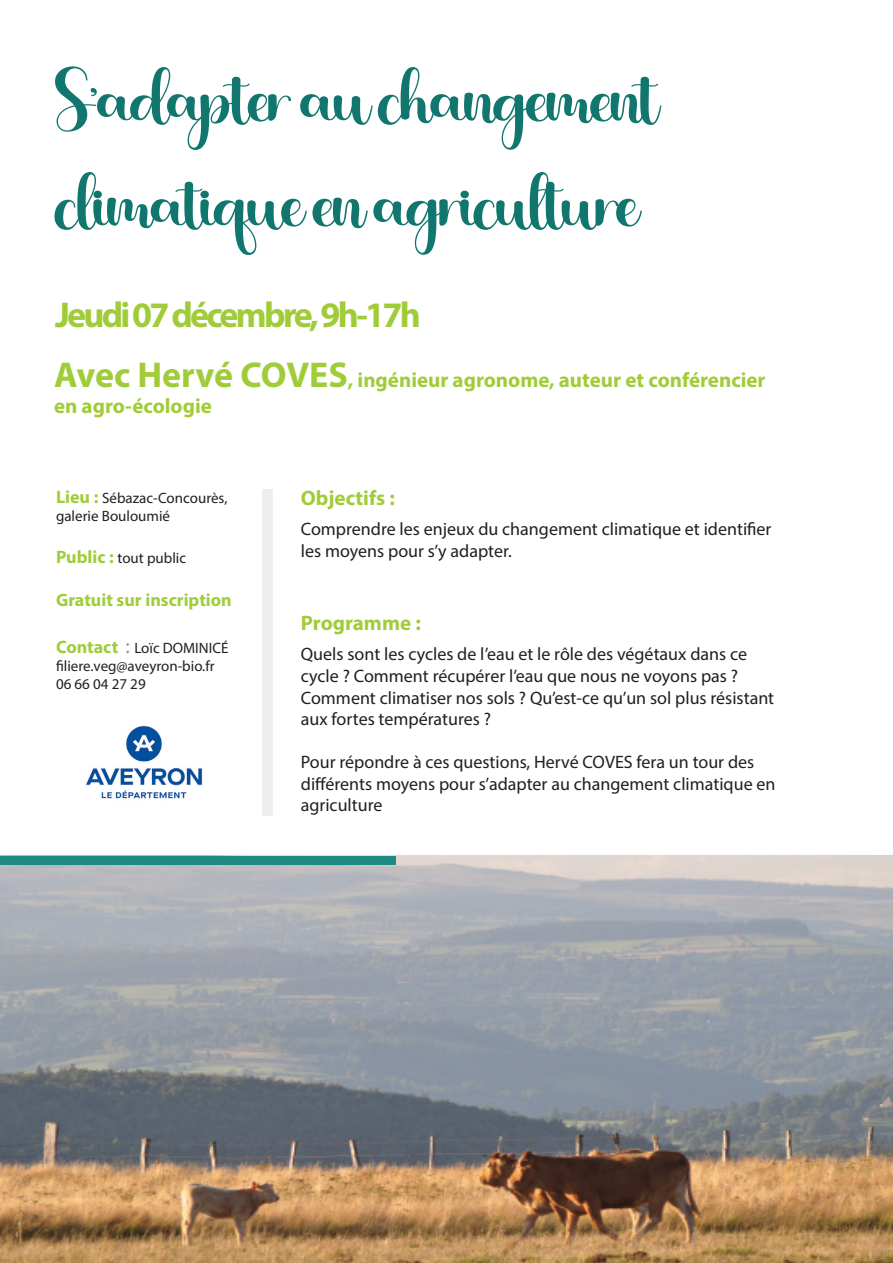
<style>
.page{position:relative;width:893px;height:1263px;background:#fff}
.page>*{position:absolute;margin:0;border:0;box-sizing:border-box;transform-origin:0 0}
.t1{font:64.8px/105px "Baby Script";letter-spacing:-.05em;color:#11776e;scale:1.11 1}
.Titre{font:700 36px "Myriad Pro";letter-spacing:-.075em;color:#a1cc3a}
.t2{font:700 21px/25.2px "Myriad Pro";color:#a1cc3a}
.t3{font:18px/21.6px "Myriad Pro";color:#231f20}
.t4{font:700 18px "Myriad Pro";color:#a1cc3a}
.t5{font:15px/18px "Myriad Pro";color:#231f20}
.s1{font-size:36px}
.s2{font-weight:700;font-size:18px;color:#a1cc3a}
.s3{font-size:21px;color:#939598}
</style>
<div class="page">
<div style="left:262px;top:489px;width:11px;height:326px;background:#eeefed"></div>
<img style="left:86px;top:725px;width:117px;height:74px">
<img style="left:0;top:856px;width:893px;height:407px">
<img style="left:0;top:877px;width:1px;height:386px">
<div style="left:0;top:856px;width:395px;height:8px;background:#1d8b83"></div>
<p class="t1" style="left:55px;top:45px;width:546px">S’adapter au changement climatique en agriculture</p>
<p class="Titre" style="left:55px;top:291px;width:367px">Jeudi 07 décembre, 9h-17h</p>
<p class="t2" style="left:54px;top:367px;width:713px"><span class="s1">Avec Hervé COVES</span>, ingénieur agronome, auteur et conférencier en agro-écologie</p>
<p class="t5" style="left:56px;top:488px;width:173px"><span class="s2">Lieu :</span> Sébazac-Concourès, galerie Bouloumié</p>
<p class="t5" style="left:56px;top:549px;width:132px"><span class="s2">Public :</span> tout public</p>
<p class="t4" style="left:56px;top:588px;width:177px">Gratuit sur inscription</p>
<p class="t5" style="left:56px;top:638px;width:174px"><span class="s2">Contact</span> <span class="s3">:</span> Loïc DOMINICÉ</p>
<p class="t5" style="left:56px;top:656px;width:160px">filiere.veg@aveyron-bio.fr</p>
<p class="t5" style="left:56px;top:674px;width:91px">06 66 04 27 29</p>
<p class="t2" style="left:301px;top:484px;width:95px">Objectifs :</p>
<p class="t3" style="left:301px;top:518px;width:472px">Comprendre les enjeux du changement climatique et identifier les moyens pour s’y adapter.</p>
<p class="t2" style="left:301px;top:610px;width:122px">Programme :</p>
<p class="t3" style="left:301px;top:643px;width:475px">Quels sont les cycles de l’eau et le rôle des végétaux dans ce cycle ? Comment récupérer l’eau que nous ne voyons pas ?<br>Comment climatiser nos sols ? Qu’est-ce qu’un sol plus résistant aux fortes températures ?</p>
<p class="t3" style="left:301px;top:751px;width:476px">Pour répondre à ces questions, Hervé COVES fera un tour des différents moyens pour s’adapter au changement climatique en agriculture</p>
</div>
